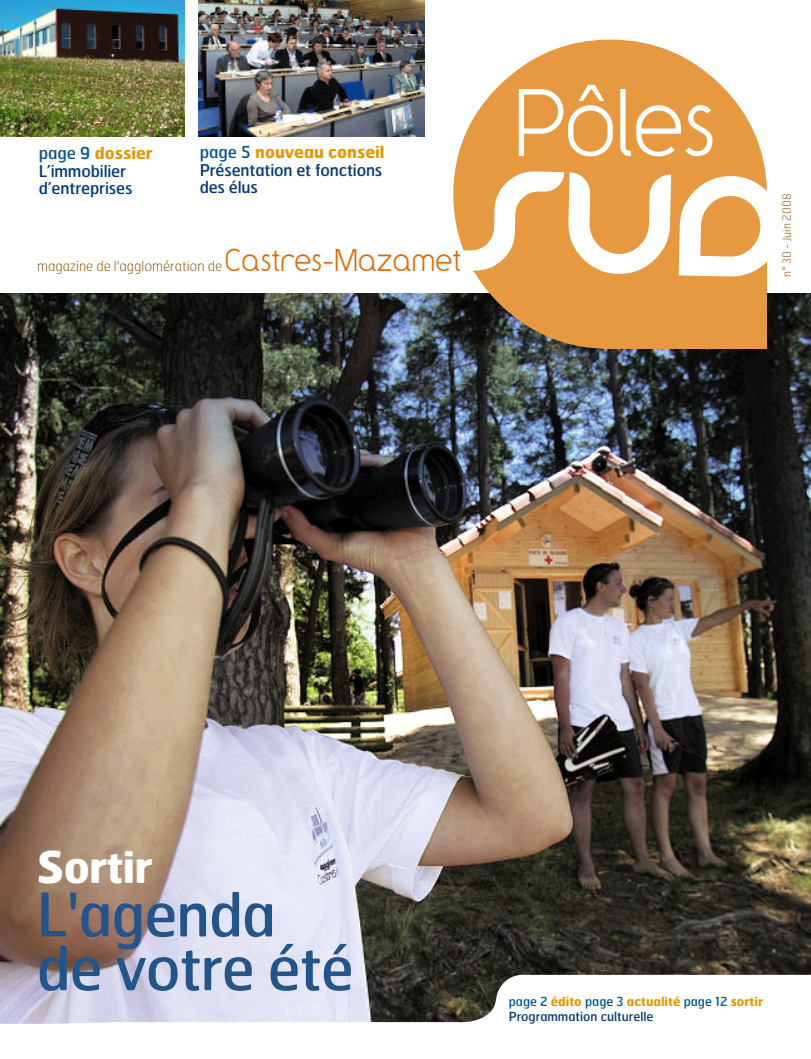
<style>
.page{position:relative;width:811px;height:1059px;background:#fff}
.page>*{position:absolute;margin:0;border:0;box-sizing:border-box;transform-origin:0 0}
.t1{font:79.75px "Y2 K Neophyte";letter-spacing:.03em;color:#fff}
.t2{font:60px/53.8px "Hermes";letter-spacing:-.02em;color:#25548b}
.t3{font:700 43.75px "Hermes";letter-spacing:-.02em;color:#fff}
.t4{font:700 16.5px "Hermes";color:#e19a0a}
.t5{font:16.25px/17.5px "Hermes";letter-spacing:-.01em;color:#003a78}
.t6{font:100 13.75px "Hermes";color:#8d5206}
.t7{font:12.5px/15px "Hermes";color:#003a78}
.t8{font:100 11.25px "Hermes";color:#8d5206}
.s1{font-weight:400;color:#07548f}
.s2{font-family:"Y2 K Neophyte";font-weight:400;font-size:26.25px;color:#de6a06}
.s3{color:#07548f}
.s4{font-weight:700;color:#e19a0a}
</style>
<div class="page">
<img style="left:0;top:293px;width:811px;height:611px">
<img style="left:0;top:0;width:184px;height:137px">
<img style="left:198px;top:0;width:227px;height:137px">
<svg style="left:453px;top:40px;width:314px;height:309px;fill:#e79941"></svg>
<svg style="left:0;top:904px;width:811px;height:120px"></svg>
<h3 class="t4" style="left:39px;top:146px;width:116px"><span class="s1">page 9</span> dossier</h3>
<h3 class="t5" style="left:39px;top:163px;width:95px">L’immobilier d’entreprises</h3>
<h3 class="t4" style="left:200px;top:145px;width:186px"><span class="s1">page 5</span> nouveau conseil</h3>
<h3 class="t5" style="left:200px;top:162px;width:184px">Présentation et fonctions des élus</h3>
<p class="t6" style="left:37px;top:259px;width:425px">magazine de l'agglomération de <span class="s2">Castres-Mazamet</span></p>
<h1 class="t1" style="left:515px;top:69px;width:201px">Pôles</h1>
<p class="t8" style="left:781px;top:277px;width:85px;rotate:-90deg">n° 30 - Juin 2008</p>
<h3 class="t3" style="left:37px;top:849px;width:118px">Sortir</h3>
<h2 class="t2" style="left:37px;top:893px;width:319px">L'agenda de votre été</h2>
<p class="t7" style="left:509px;top:994px;width:256px"><span class="s3">page 2</span> <span class="s4">édito</span> <span class="s3">page 3</span> <span class="s4">actualité</span> <span class="s3">page 12</span> <span class="s4">sortir<br></span>Programmation culturelle</p>
</div>
